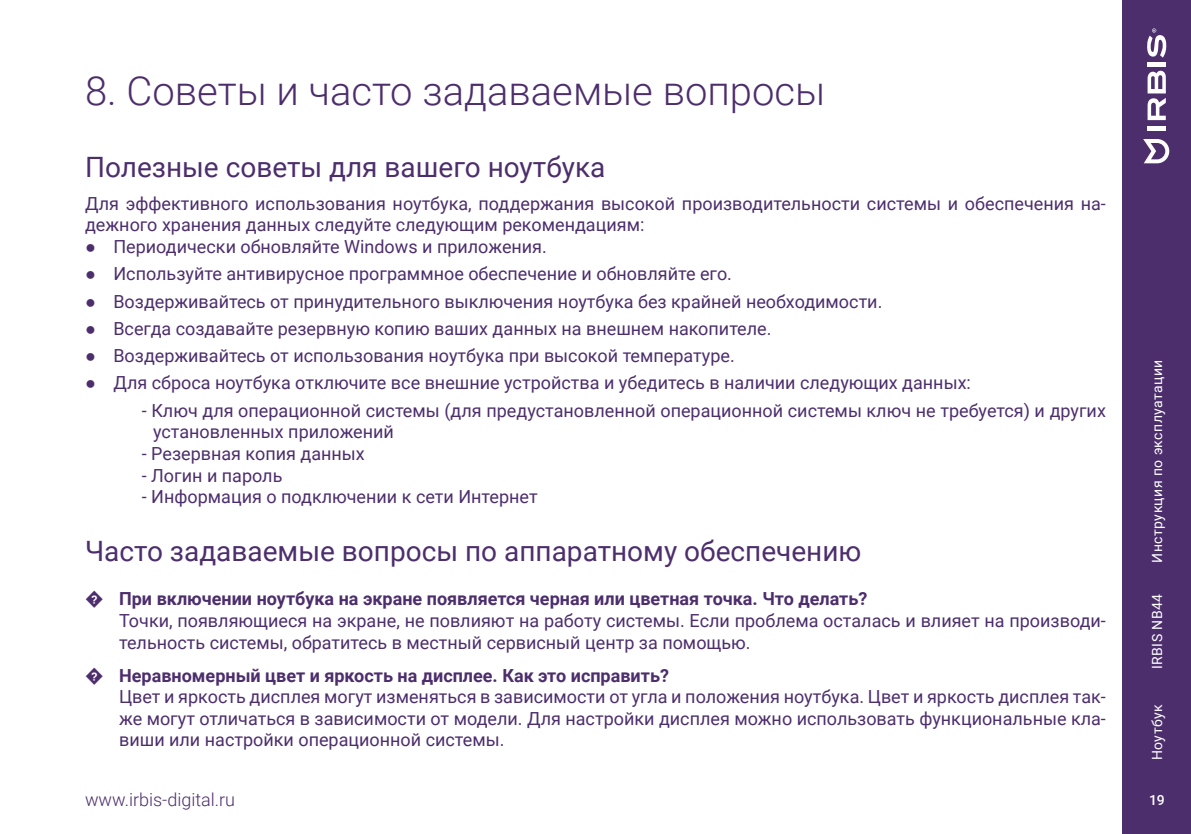
<style>
.page{position:relative;width:1191px;height:834px;background:#fff}
.page>*{position:absolute;margin:0;border:0;box-sizing:border-box;transform-origin:0 0}
.t1{font:300 40px "Roboto";color:#4d2e6d}
.t2{font:28px "Roboto";color:#4d2e6d}
.t3{font:18px/21.6px "Roboto";color:#4d2e6d}
.t4{font:700 18px "Roboto";color:#4d2e6d}
.t5{font:300 18px "Roboto";color:#4d2e6d}
.t6{font:14px "Roboto";letter-spacing:.03em;color:#fff}
.t7{font:500 14px "Roboto";color:#fff}
.s1{font-family:"Arial"}
</style>
<div class="page">
<div style="left:1123px;top:0;width:68px;height:833px;background:#4d2e6d"></div>
<svg style="left:1143px;top:139px;width:26px;height:24px"></svg>
<svg style="left:1147px;top:70px;width:18px;height:50px"></svg>
<hr style="left:1147px;top:126px;width:18px;height:4px;background:#fff">
<hr style="left:1147px;top:62px;width:18px;height:4px;background:#fff">
<svg style="left:1147px;top:28px;width:19px;height:30px"></svg>
<h1 class="t1" style="left:85px;top:62px;width:741px">8. Советы и часто задаваемые вопросы</h1>
<h2 class="t2" style="left:85px;top:147px;width:522px">Полезные советы для вашего ноутбука</h2>
<p class="t3" style="left:85px;top:192px;width:1022px">Для эффективного использования ноутбука, поддержания высокой производительности системы и обеспечения на&shy;дежного хранения данных следуйте следующим рекомендациям:</p>
<p class="t3" style="left:85px;top:235px;width:463px"><span class="s1">●</span> Периодически обновляйте Windows и приложения.</p>
<p class="t3" style="left:85px;top:262px;width:648px"><span class="s1">●</span> Используйте антивирусное программное обеспечение и обновляйте его.</p>
<p class="t3" style="left:85px;top:290px;width:799px"><span class="s1">●</span> Воздерживайтесь от принудительного выключения ноутбука без крайней необходимости.</p>
<p class="t3" style="left:85px;top:317px;width:688px"><span class="s1">●</span> Всегда создавайте резервную копию ваших данных на внешнем накопителе.</p>
<p class="t3" style="left:85px;top:344px;width:651px"><span class="s1">●</span> Воздерживайтесь от использования ноутбука при высокой температуре.</p>
<p class="t3" style="left:85px;top:371px;width:887px"><span class="s1">●</span> Для сброса ноутбука отключите все внешние устройства и убедитесь в наличии следующих данных:</p>
<p class="t3" style="left:153px;top:399px;width:954px;text-indent:-11px">- Ключ для операционной системы (для предустановленной операционной системы ключ не требуется) и других установленных приложений</p>
<p class="t3" style="left:142px;top:442px;width:225px">- Резервная копия данных</p>
<p class="t3" style="left:142px;top:463px;width:142px">- Логин и пароль</p>
<p class="t3" style="left:142px;top:485px;width:397px">- Информация о подключении к сети Интернет</p>
<h2 class="t2" style="left:85px;top:531px;width:778px">Часто задаваемые вопросы по аппаратному обеспечению</h2>
<p class="t4" style="left:119px;top:586px;width:750px">При включении ноутбука на экране появляется черная или цветная точка. Что делать?</p>
<p class="t3" style="left:119px;top:609px;width:988px">Точки, появляющиеся на экране, не повлияют на работу системы. Если проблема осталась и влияет на производи&shy;тельность системы, обратитесь в местный сервисный центр за помощью.</p>
<p class="t4" style="left:119px;top:662px;width:551px">Неравномерный цвет и яркость на дисплее. Как это исправить?</p>
<p class="t3" style="left:119px;top:685px;width:988px;text-align:justify">Цвет и яркость дисплея могут изменяться в зависимости от угла и положения ноутбука. Цвет и яркость дисплея так&shy;же могут отличаться в зависимости от модели. Для настройки дисплея можно использовать функциональные кла&shy;виши или настройки операционной системы.</p>
<p class="t6" style="left:1147px;top:562px;width:204px;rotate:-90deg">Инструкция по эксплуатации</p>
<p class="t6" style="left:1147px;top:669px;width:76px;rotate:-90deg">IRBIS NB44</p>
<p class="t6" style="left:1147px;top:760px;width:57px;rotate:-90deg">Ноутбук</p>
<p class="t5" style="left:85px;top:786px;width:152px">www.irbis-digital.ru</p>
<p class="t7" style="left:1149px;top:790px;width:17px">19</p>
</div>
